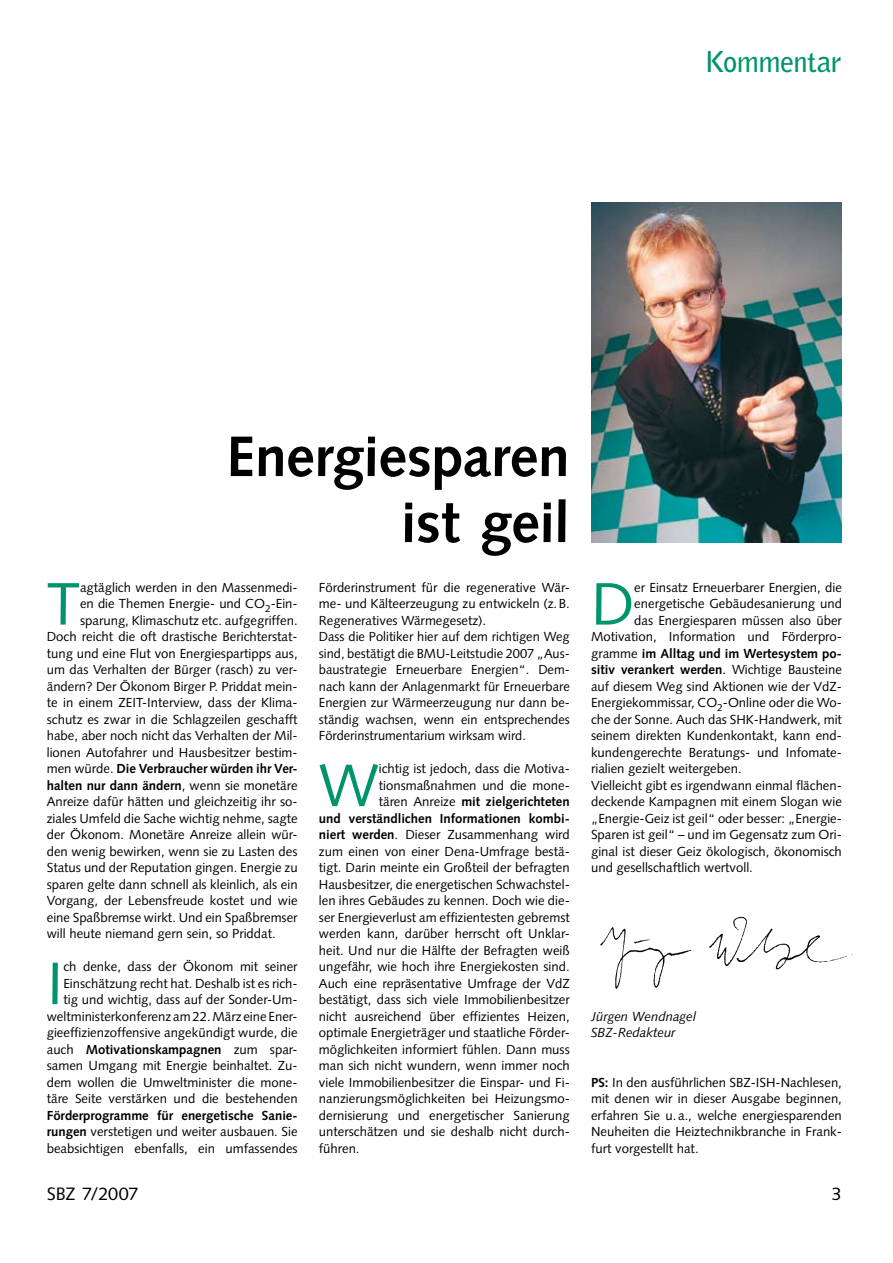
<style>
.page{position:relative;width:893px;height:1263px;background:#fff}
.page>*{position:absolute;margin:0;border:0;box-sizing:border-box;transform-origin:0 0}
.t1{font:59.85px "Syntax LT Std";color:#00946c}
.t2{font:700 57px/66px "Syntax LT Std";letter-spacing:-.01em;color:#000;text-align:right}
.t3{font:700 28.5px "Bell Gothic Std";letter-spacing:-.02em;color:#00946c}
.t4{font:18px "Syntax LT Std";letter-spacing:-.01em;color:#000}
.t5{font:13.2px/16.5px "Syntax LT Std";color:#000;text-align:justify}
.t6{font:700 13.2px "Syntax LT Std";color:#000}
.t7{font:italic 13.2px/16.5px "Syntax LT Std";color:#000}
.s1{font-weight:400}
.s2{font-weight:700}
</style>
<div class="page">
<img style="left:591px;top:202px;width:251px;height:340px">
<img style="left:600px;top:916px;width:253px;height:73px">
<h3 class="t3" style="left:705px;top:45px;width:139px">Kommentar</h3>
<h2 class="t2" style="left:226px;top:424px;width:345px">Energiesparen ist geil</h2>
<h1 class="t1" style="left:47px;top:568px;width:35px">T</h1>
<p class="t5" style="left:80px;top:579px;width:219px">agtäglich werden in den Massenmedi-</p>
<p class="t5" style="left:80px;top:595px;width:219px">en die Themen Energie- und CO<sub>2</sub>-Ein-</p>
<p class="t5" style="left:80px;top:612px;width:219px">sparung, Klimaschutz etc. aufgegriffen.</p>
<p class="t5" style="left:47px;top:628px;width:252px">Doch reicht die oft drastische Berichterstat-</p>
<p class="t5" style="left:47px;top:645px;width:252px">tung und eine Flut von Energiespartipps aus,</p>
<p class="t5" style="left:47px;top:661px;width:252px">um das Verhalten der Bürger (rasch) zu ver-</p>
<p class="t5" style="left:47px;top:678px;width:252px">ändern? Der Ökonom Birger P. Priddat mein-</p>
<p class="t5" style="left:47px;top:694px;width:252px">te in einem ZEIT-Interview, dass der Klima-</p>
<p class="t5" style="left:47px;top:711px;width:252px">schutz es zwar in die Schlagzeilen geschafft</p>
<p class="t5" style="left:47px;top:727px;width:252px">habe, aber noch nicht das Verhalten der Mil-</p>
<p class="t5" style="left:47px;top:744px;width:252px">lionen Autofahrer und Hausbesitzer bestim-</p>
<p class="t6" style="left:47px;top:761px;width:252px"><span class="s1">men würde.</span> Die Verbraucher würden ihr Ver-</p>
<p class="t6" style="left:47px;top:777px;width:252px">halten nur dann ändern<span class="s1">, wenn sie monetäre</span></p>
<p class="t5" style="left:47px;top:793px;width:252px">Anreize dafür hätten und gleichzeitig ihr so-</p>
<p class="t5" style="left:47px;top:810px;width:252px">ziales Umfeld die Sache wichtig nehme, sagte</p>
<p class="t5" style="left:47px;top:826px;width:252px">der Ökonom. Monetäre Anreize allein wür-</p>
<p class="t5" style="left:47px;top:843px;width:252px">den wenig bewirken, wenn sie zu Lasten des</p>
<p class="t5" style="left:47px;top:859px;width:252px">Status und der Reputation gingen. Energie zu</p>
<p class="t5" style="left:47px;top:876px;width:252px">sparen gelte dann schnell als kleinlich, als ein</p>
<p class="t5" style="left:47px;top:892px;width:252px">Vorgang, der Lebensfreude kostet und wie</p>
<p class="t5" style="left:47px;top:909px;width:252px">eine Spaßbremse wirkt. Und ein Spaßbremser</p>
<p class="t5" style="left:47px;top:925px;width:231px">will heute niemand gern sein, so Priddat.</p>
<h1 class="t1" style="left:47px;top:948px;width:18px">I</h1>
<p class="t5" style="left:47px;top:958px;width:252px;text-align:right">ch denke, dass der Ökonom mit seiner Einschätzung recht hat. Deshalb ist es rich&shy;tig und wichtig, dass auf der Sonder-Um&shy;weltministerkonferenz am 22. März eine Ener&shy;gieeffizienzoffensive angekündigt wurde, die auch <span class="s2">Motivationskampagnen</span> zum spar&shy;samen Umgang mit Energie beinhaltet. Zu&shy;dem wollen die Umweltminister die mone&shy;täre Seite verstärken und die bestehenden</p>
<p class="t5" style="left:47px;top:1107px;width:252px"><span class="s2">Förderprogramme für energetische Sanie&shy;rungen</span> verstetigen und weiter ausbauen. Sie beabsichtigen ebenfalls, ein umfassendes</p>
<h3 class="t4" style="left:47px;top:1183px;width:93px">SBZ 7/2007</h3>
<p class="t5" style="left:319px;top:579px;width:252px;text-align:left">Förderinstrument für die regenerative Wär&shy;me- und Kälteerzeugung zu entwickeln (z.B.<br>Regeneratives Wärmegesetz).<br>Dass die Politiker hier auf dem richtigen Weg sind, bestätigt die BMU-Leitstudie 2007 „Aus&shy;baustrategie Erneuerbare Energien“. Dem&shy;nach kann der Anlagenmarkt für Erneuerbare Energien zur Wärmeerzeugung nur dann be&shy;ständig wachsen, wenn ein entsprechendes Förderinstrumentarium wirksam wird.</p>
<h1 class="t1" style="left:319px;top:750px;width:61px">W</h1>
<p class="t5" style="left:379px;top:760px;width:192px">ichtig ist jedoch, dass die Motiva-</p>
<p class="t5" style="left:379px;top:777px;width:192px">tionsmaßnahmen und die mone-</p>
<p class="t6" style="left:379px;top:794px;width:193px"><span class="s1">tären Anreize</span> mit zielgerichteten</p>
<p class="t6" style="left:319px;top:810px;width:252px">und verständlichen Informationen kombi-</p>
<p class="t5" style="left:319px;top:826px;width:252px"><span class="s2">niert werden</span>. Dieser Zusammenhang wird</p>
<p class="t5" style="left:319px;top:843px;width:252px">zum einen von einer Dena-Umfrage bestä-</p>
<p class="t5" style="left:319px;top:859px;width:252px">tigt. Darin meinte ein Großteil der befragten</p>
<p class="t5" style="left:319px;top:876px;width:252px">Hausbesitzer, die energetischen Schwachstel-</p>
<p class="t5" style="left:319px;top:892px;width:252px">len ihres Gebäudes zu kennen. Doch wie die-</p>
<p class="t5" style="left:319px;top:909px;width:252px">ser Energieverlust am effizientesten gebremst</p>
<p class="t5" style="left:319px;top:925px;width:252px">werden kann, darüber herrscht oft Unklar-</p>
<p class="t5" style="left:319px;top:942px;width:252px">heit. Und nur die Hälfte der Befragten weiß</p>
<p class="t5" style="left:319px;top:958px;width:252px">ungefähr, wie hoch ihre Energiekosten sind.</p>
<p class="t5" style="left:319px;top:975px;width:252px">Auch eine repräsentative Umfrage der VdZ</p>
<p class="t5" style="left:319px;top:991px;width:252px">bestätigt, dass sich viele Immobilienbesitzer</p>
<p class="t5" style="left:319px;top:1008px;width:252px">nicht ausreichend über effizientes Heizen,</p>
<p class="t5" style="left:319px;top:1024px;width:252px">optimale Energieträger und staatliche Förder-</p>
<p class="t5" style="left:319px;top:1041px;width:252px">möglichkeiten informiert fühlen. Dann muss</p>
<p class="t5" style="left:319px;top:1057px;width:252px">man sich nicht wundern, wenn immer noch</p>
<p class="t5" style="left:319px;top:1074px;width:252px">viele Immobilienbesitzer die Einspar- und Fi-</p>
<p class="t5" style="left:319px;top:1090px;width:252px">nanzierungsmöglichkeiten bei Heizungsmo-</p>
<p class="t5" style="left:319px;top:1107px;width:252px">dernisierung und energetischer Sanierung</p>
<p class="t5" style="left:319px;top:1123px;width:252px">unterschätzen und sie deshalb nicht durch-</p>
<p class="t5" style="left:319px;top:1140px;width:42px">führen.</p>
<h1 class="t1" style="left:591px;top:568px;width:45px">D</h1>
<p class="t5" style="left:634px;top:579px;width:209px">er Einsatz Erneuerbarer Energien, die</p>
<p class="t5" style="left:634px;top:595px;width:209px">energetische Gebäudesanierung und</p>
<p class="t5" style="left:634px;top:612px;width:209px">das Energiesparen müssen also über</p>
<p class="t5" style="left:591px;top:628px;width:252px">Motivation, Information und Förderpro-</p>
<p class="t6" style="left:591px;top:645px;width:252px"><span class="s1">gramme</span> im Alltag und im Wertesystem po-</p>
<p class="t6" style="left:591px;top:662px;width:252px">sitiv verankert werden<span class="s1">. Wichtige Bausteine</span></p>
<p class="t5" style="left:591px;top:678px;width:252px">auf diesem Weg sind Aktionen wie der VdZ-</p>
<p class="t5" style="left:591px;top:694px;width:252px">Energiekommissar, CO<sub>2</sub>-Online oder die Wo-</p>
<p class="t5" style="left:591px;top:711px;width:252px">che der Sonne. Auch das SHK-Handwerk, mit</p>
<p class="t5" style="left:591px;top:727px;width:252px">seinem direkten Kundenkontakt, kann end-</p>
<p class="t5" style="left:591px;top:744px;width:250px">kundengerechte Beratungs- und Infomate-</p>
<p class="t5" style="left:591px;top:760px;width:152px">rialien gezielt weitergeben.</p>
<p class="t5" style="left:591px;top:777px;width:252px">Vielleicht gibt es irgendwann einmal flächen-</p>
<p class="t5" style="left:591px;top:793px;width:252px">deckende Kampagnen mit einem Slogan wie</p>
<p class="t5" style="left:591px;top:810px;width:252px">„Energie-Geiz ist geil“ oder besser: „Energie-</p>
<p class="t5" style="left:591px;top:826px;width:252px">Sparen ist geil“ – und im Gegensatz zum Ori-</p>
<p class="t5" style="left:591px;top:843px;width:252px">ginal ist dieser Geiz ökologisch, ökonomisch</p>
<p class="t5" style="left:591px;top:859px;width:163px">und gesellschaftlich wertvoll.</p>
<p class="t7" style="left:591px;top:1008px;width:107px">Jürgen Wendnagel<br>SBZ-Redakteur</p>
<p class="t5" style="left:591px;top:1074px;width:252px"><span class="s2">PS:</span> In den ausführlichen SBZ-ISH-Nachlesen, mit denen wir in dieser Ausgabe beginnen, erfahren Sie u. a., welche energiesparenden Neuheiten die Heiztechnikbranche in Frank&shy;furt vorgestellt hat.</p>
</div>
